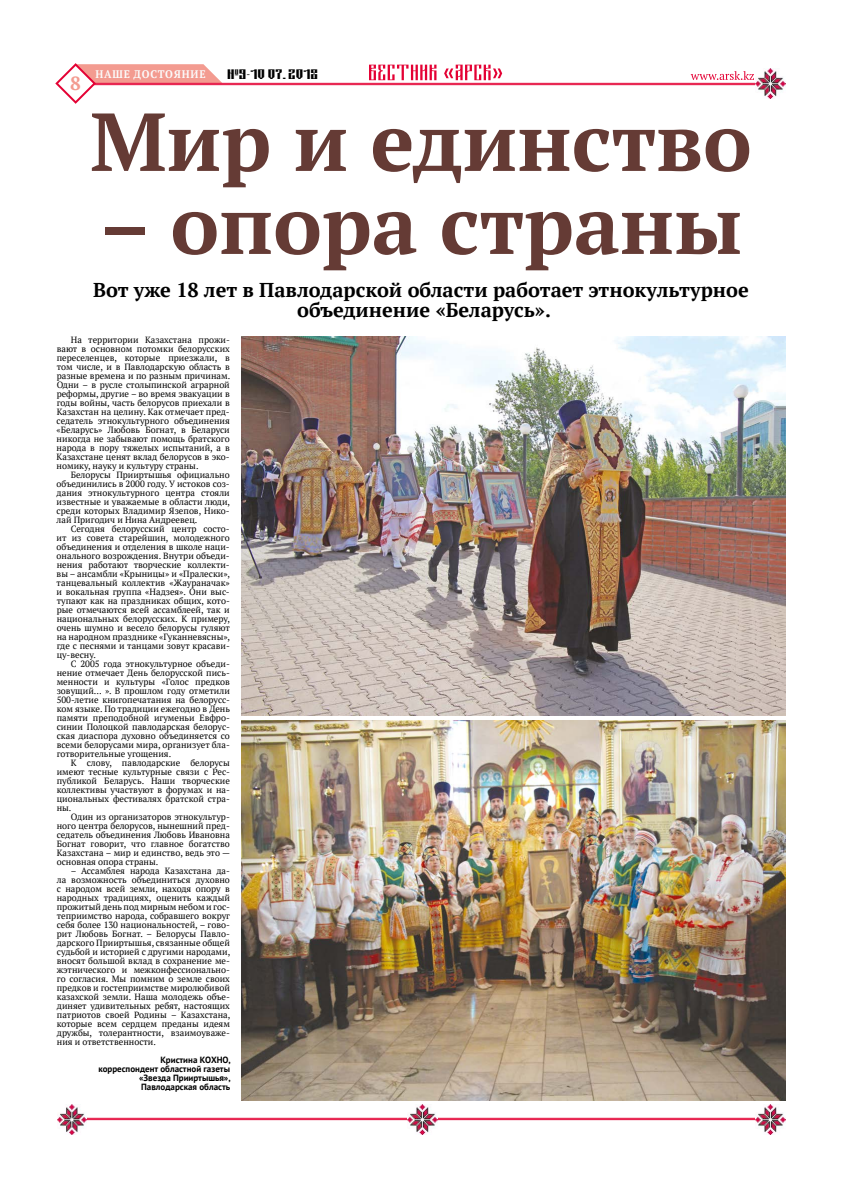
<style>
.page{position:relative;width:842px;height:1191px;background:#fff}
.page>*{position:absolute;margin:0;border:0;box-sizing:border-box;transform-origin:0 0}
.t1{font:700 82px "PT Serif";color:#653b35}
.t2{font:700 20px/20px "PT Serif";color:#000;text-align:center}
.t3{font:700 19px "PT Serif";color:#f39b90}
.t4{font:700 14px "Tsarevich";color:#000}
.t5{font:700 11px "PT Serif";letter-spacing:.08em;color:#fbfbfb;scale:.94 1}
.t6{font:9px/9px "PT Serif";color:#000}
.t7{font:700 9px/9px "PT Sans";color:#000;text-align:right}
</style>
<div class="page">
<hr style="left:80px;top:83px;width:694px;height:1px;background:#e40134">
<hr style="left:80px;top:84px;width:694px;height:1px;background:#e40134">
<svg style="left:55px;top:63px;width:167px;height:41px"></svg>
<svg style="left:691px;top:71px;width:63px;height:9px"></svg>
<img style="left:755px;top:69px;width:30px;height:30px">
<svg style="left:369px;top:65px;width:67px;height:15px"></svg>
<svg style="left:444px;top:65px;width:58px;height:15px"></svg>
<hr style="left:67px;top:1117px;width:710px;height:1px;background:#e40134">
<hr style="left:67px;top:1119px;width:710px;height:1px;background:#e40134">
<img style="left:57px;top:1104px;width:30px;height:30px">
<img style="left:756px;top:1104px;width:30px;height:30px">
<img style="left:408px;top:1104px;width:30px;height:30px">
<img style="left:242px;top:721px;width:543px;height:379px">
<img style="left:242px;top:336px;width:543px;height:379px">
<h3 class="t3" style="left:70px;top:71px;width:12px">8</h3>
<p class="t5" style="left:95px;top:67px;width:119px">Наше достояние</p>
<h3 class="t4" style="left:228px;top:67px;width:92px">№9-10 07. 2018</h3>
<h1 class="t1" style="left:90px;top:88px;width:663px">Мир и единство</h1>
<h1 class="t1" style="left:100px;top:171px;width:644px">– опора страны</h1>
<h2 class="t2" style="left:93px;top:280px;width:657px">Вот уже 18 лет в Павлодарской области работает этнокультурное объединение «Беларусь».</h2>
<p class="t6" style="left:57px;top:335px;width:175px;text-indent:14px">На территории Казахстана прожи&shy;вают в основном потомки белорусских переселенцев, которые приезжали, в том числе, и в Павлодарскую область в разные времена и по разным причинам.<br>Одни – в русле столыпинской аграрной реформы, другие – во время эвакуации в годы войны, часть белорусов приехали в Казахстан на целину. Как отмечает пред&shy;седатель этнокультурного объединения «Беларусь» Любовь Богнат, в Беларуси никогда не забывают помощь братского народа в пору тяжелых испытаний, а в Казахстане ценят вклад белорусов в эко&shy;номику, науку и культуру страны.</p>
<p class="t6" style="left:57px;top:470px;width:175px;text-indent:14px">Белорусы Прииртышья официально объединились в 2000 году. У истоков соз&shy;дания этнокультурного центра стояли известные и уважаемые в области люди, среди которых Владимир Язепов, Нико&shy;лай Пригодич и Нина Андреевец.</p>
<p class="t6" style="left:57px;top:524px;width:175px;text-indent:14px">Сегодня белорусский центр состо&shy;ит из совета старейшин, молодежного объединения и отделения в школе наци&shy;онального возрождения. Внутри объеди&shy;нения работают творческие коллекти&shy;вы – ансамбли «Крыницы» и «Пралески», танцевальный коллектив «Жаураначак» и вокальная группа «Надзея». Они выс&shy;тупают как на праздниках общих, кото&shy;рые отмечаются всей ассамблеей, так и национальных белорусских. К примеру, очень шумно и весело белорусы гуляют на народном празднике «Гуканневясны», где с песнями и танцами зовут красави&shy;цу-весну.</p>
<p class="t6" style="left:57px;top:659px;width:175px;text-indent:14px">С 2005 года этнокультурное объеди&shy;нение отмечает День белорусской пись&shy;менности и культуры «Голос предков зовущий… ». В прошлом году отметили 500-летие книгопечатания на белорусс&shy;ком языке. По традиции ежегодно в День памяти преподобной игуменьи Евфро&shy;синии Полоцкой павлодарская белорус&shy;ская диаспора духовно объединяется со всеми белорусами мира, организует бла&shy;готворительные угощения.</p>
<p class="t6" style="left:57px;top:758px;width:175px;text-indent:14px">К слову, павлодарские белорусы имеют тесные культурные связи с Рес&shy;публикой Беларусь. Наши творческие коллективы участвуют в форумах и на&shy;циональных фестивалях братской стра&shy;ны.</p>
<p class="t6" style="left:57px;top:812px;width:175px;text-indent:14px">Один из организаторов этнокультур&shy;ного центра белорусов, нынешний пред&shy;седатель объединения Любовь Ивановна Богнат говорит, что главное богатство Казахстана – мир и единство, ведь это — основная опора страны.</p>
<p class="t6" style="left:57px;top:866px;width:175px;text-indent:14px">– Ассамблея народа Казахстана да&shy;ла возможность объединиться духовно с народом всей земли, находя опору в народных традициях, оценить каждый прожитый день под мирным небом и гос&shy;теприимство народа, собравшего вокруг себя более 130 национальностей, – гово&shy;рит Любовь Богнат. – Белорусы Павло&shy;дарского Прииртышья, связанные общей судьбой и историей с другими народами, вносят большой вклад в сохранение ме&shy;жэтнического и межконфессионально&shy;го согласия. Мы помним о земле своих предков и гостеприимстве миролюбивой казахской земли. Наша молодежь объе&shy;диняет удивительных ребят, настоящих патриотов своей Родины – Казахстана, которые всем сердцем преданы идеям дружбы, толерантности, взаимоуваже&shy;ния и ответственности.</p>
<p class="t7" style="left:98px;top:1055px;width:134px">Крис-ти-на КОХ-НО, кор-рес-пон-дент област-ной га-зе-ты «Звез-да При-ир-ты-шья»,<br>Пав-ло-дарс-кая область</p>
</div>
